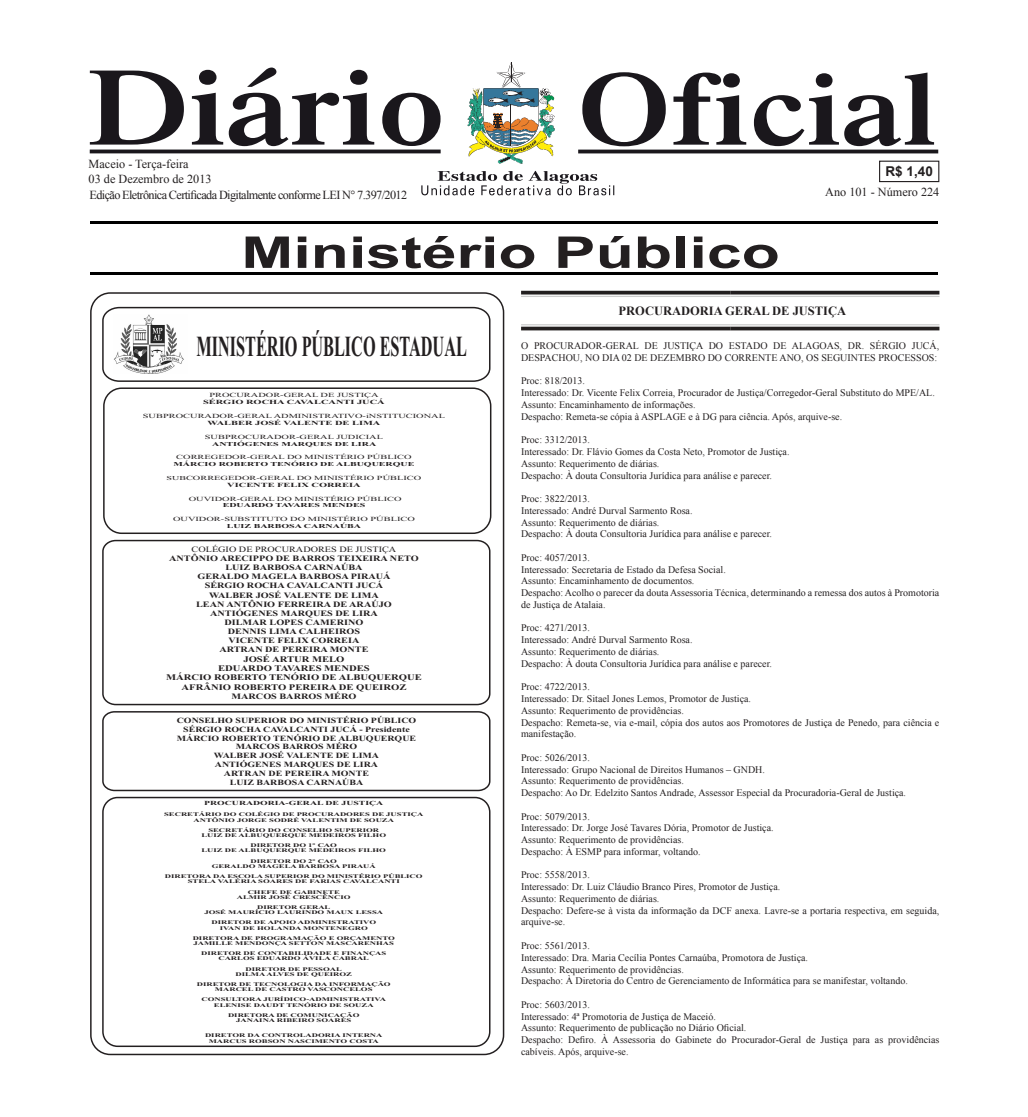
<style>
.page{position:relative;width:1028px;height:1117px;background:#fff}
.page>*{position:absolute;margin:0;border:0;box-sizing:border-box;transform-origin:0 0}
.t1{font:700 43.75px "Arial";color:#231f20;scale:1.43 1}
.t2{font:700 29.12px "Times New Roman";color:#231f20;scale:.56 1}
.t3{font:700 13.5px "Arial";color:#231f20}
.t4{font:700 12.5px "Times New Roman";color:#231f20}
.t5{font:12.25px "Times New Roman";letter-spacing:-.05em;color:#231f20}
.t6{font:12.25px/14.6px "Times New Roman";color:#231f20}
.t7{font:10px/11.8px "Times New Roman";color:#231f20}
.t8{font:700 8.5px/9.5px "Times New Roman";color:#231f20;text-align:center;scale:1.24 1}
.t9{font:700 8.25px/9.1px "Times New Roman";color:#231f20;text-align:center;scale:1.24 1}
.t10{font:8.25px "Times New Roman";color:#231f20;scale:1.24 1}
.t11{font:700 8px/8.9px "Times New Roman";color:#231f20;text-align:center;scale:1.24 1}
.t12{font:6.25px/7px "Times New Roman";color:#231f20;text-align:center;scale:1.66 1}
.t13{font:700 6.25px "Times New Roman";color:#231f20;scale:1.66 1}
.t14{font:700 6.25px "Times New Roman";color:#231f20;scale:1.57 1}
.t15{font:700 6px "Times New Roman";color:#231f20;scale:1.66 1}
.t16{font:700 5.5px/5.1px "Times New Roman";color:#231f20;text-align:center;scale:1.57 1}
.s1{font-size:6px}
.s2{font-weight:700}
</style>
<div class="page">
<svg style="left:934px;top:149px;width:4px;height:4px"></svg>
<svg style="left:90px;top:62px;width:844px;height:133px"></svg>
<div style="left:879px;top:161px;width:60px;height:21px;border:1px solid #231f20"></div>
<hr style="left:90px;top:272px;width:848px;height:3px;background:#000">
<hr style="left:90px;top:221px;width:848px;height:2px;background:#000">
<hr style="left:521px;top:291px;width:209px;height:3px;background:#231f20">
<hr style="left:730px;top:291px;width:209px;height:3px;background:#231f20">
<hr style="left:730px;top:324px;width:209px;height:1px;background:#ccc">
<hr style="left:521px;top:296px;width:209px;height:1px;background:#ccc">
<hr style="left:730px;top:296px;width:209px;height:1px;background:#ccc">
<hr style="left:521px;top:324px;width:209px;height:1px;background:#ccc">
<svg style="left:521px;top:326px;width:209px;height:4px"></svg>
<svg style="left:730px;top:326px;width:209px;height:4px"></svg>
<div style="left:103px;top:387px;width:388px;height:147px;border:1px solid #231f20;border-radius:18px"></div>
<svg style="left:102px;top:306px;width:389px;height:76px"></svg>
<img style="left:113px;top:315px;width:75px;height:59px">
<svg style="left:102px;top:539px;width:389px;height:167px"></svg>
<svg style="left:102px;top:711px;width:389px;height:80px"></svg>
<div style="left:102px;top:796px;width:388px;height:250px;border:1px solid #231f20;border-radius:15px"></div>
<p class="t6" style="left:89px;top:157px;width:124px">Maceio - Terça-feira<br>03 de Dezembro de 2013</p>
<p class="t5" style="left:89px;top:187px;width:319px">Edição Eletrônica Certificada Digitalmente conforme LEI N° 7.397/2012</p>
<h3 class="t3" style="left:885px;top:162px;width:49px">R$ 1,40</h3>
<p class="t6" style="left:825px;top:184px;width:116px">Ano 101 - Número 224</p>
<h1 class="t1" style="left:241px;top:223px;width:378px">Ministério Público</h1>
<p class="t4" style="left:618px;top:302px;width:229px">PROCURADORIA GERAL DE JUSTIÇA</p>
<p class="t7" style="left:521px;top:340px;width:420px">O PROCURADOR-GERAL DE JUSTIÇA DO ESTADO DE ALAGOAS, DR. SÉRGIO JUCÁ,<br>DESPACHOU, NO DIA 02 DE DEZEMBRO DO CORRENTE ANO, OS SEGUINTES PROCESSOS:</p>
<p class="t7" style="left:521px;top:375px;width:415px">Proc: 818/2013.<br>Interessado: Dr. Vicente Felix Correia, Procurador de Justiça/Corregedor-Geral Substituto do MPE/AL.<br>Assunto: Encaminhamento de informações.<br>Despacho: Remeta-se cópia à ASPLAGE e à DG para ciência. Após, arquive-se.</p>
<p class="t7" style="left:521px;top:434px;width:270px">Proc: 3312/2013.<br>Interessado: Dr. Flávio Gomes da Costa Neto, Promotor de Justiça.<br>Assunto: Requerimento de diárias.<br>Despacho: À douta Consultoria Jurídica para análise e parecer.</p>
<p class="t7" style="left:521px;top:492px;width:252px">Proc: 3822/2013.<br>Interessado: André Durval Sarmento Rosa.<br>Assunto: Requerimento de diárias.<br>Despacho: À douta Consultoria Jurídica para análise e parecer.</p>
<p class="t7" style="left:521px;top:551px;width:420px">Proc: 4057/2013.<br>Interessado: Secretaria de Estado da Defesa Social.<br>Assunto: Encaminhamento de documentos.<br>Despacho: Acolho o parecer da douta Assessoria Técnica, determinando a remessa dos autos à Promotoria de Justiça de Atalaia.</p>
<p class="t7" style="left:521px;top:622px;width:252px">Proc: 4271/2013.<br>Interessado: André Durval Sarmento Rosa.<br>Assunto: Requerimento de diárias.<br>Despacho: À douta Consultoria Jurídica para análise e parecer.</p>
<p class="t7" style="left:521px;top:680px;width:420px">Proc: 4722/2013.<br>Interessado: Dr. Sitael Jones Lemos, Promotor de Justiça.<br>Assunto: Requerimento de providências.<br>Despacho: Remeta-se, via e-mail, cópia dos autos aos Promotores de Justiça de Penedo, para ciência e manifestação.</p>
<p class="t7" style="left:521px;top:751px;width:386px">Proc: 5026/2013.<br>Interessado: Grupo Nacional de Direitos Humanos – GNDH.<br>Assunto: Requerimento de providências.<br>Despacho: Ao Dr. Edelzito Santos Andrade, Assessor Especial da Procuradoria-Geral de Justiça.</p>
<p class="t7" style="left:521px;top:810px;width:254px">Proc: 5079/2013.<br>Interessado: Dr. Jorge José Tavares Dória, Promotor de Justiça.<br>Assunto: Requerimento de providências.<br>Despacho: À ESMP para informar, voltando.</p>
<p class="t7" style="left:521px;top:868px;width:420px">Proc: 5558/2013.<br>Interessado: Dr. Luiz Cláudio Branco Pires, Promotor de Justiça.<br>Assunto: Requerimento de diárias.<br>Despacho: Defere-se à vista da informação da DCF anexa. Lavre-se a portaria respectiva, em seguida, arquive-se.</p>
<p class="t7" style="left:521px;top:939px;width:388px">Proc: 5561/2013.<br>Interessado: Dra. Maria Cecília Pontes Carnaúba, Promotora de Justiça.<br>Assunto: Requerimento de providências.<br>Despacho: À Diretoria do Centro de Gerenciamento de Informática para se manifestar, voltando.</p>
<p class="t7" style="left:521px;top:998px;width:420px">Proc: 5603/2013.<br>Interessado: 4ª Promotoria de Justiça de Maceió.<br>Assunto: Requerimento de publicação no Diário Oficial.<br>Despacho: Defiro. À Assessoria do Gabinete do Procurador-Geral de Justiça para as providências cabíveis. Após, arquive-se.</p>
<h2 class="t2" style="left:197px;top:326px;width:484px">MINISTÉRIO PÚBLICO ESTADUAL</h2>
<p class="t12" style="left:209px;top:391px;width:103px">PROCURADOR-GERAL DE JUSTIÇA</p>
<p class="t12" style="left:143px;top:412px;width:184px">SUBPROCURADOR-GERAL ADMINISTRATIVO-iNSTITUCIONAL</p>
<p class="t13" style="left:207px;top:418px;width:106px">WALBER JOSÉ VALENTE DE LIMA</p>
<p class="t12" style="left:176px;top:453px;width:143px">CORREGEDOR-GERAL DO MINISTÉRIO PÚBLICO</p>
<p class="t13" style="left:203px;top:398px;width:111px">SÉRGIO ROCHA CAVALCANTI JUCÁ</p>
<p class="t12" style="left:205px;top:433px;width:109px">SUBPROCURADOR-GERAL JUDICIAL</p>
<p class="t15" style="left:212px;top:439px;width:100px">ANTIÓGENES MARQUES DE LIRA</p>
<p class="t15" style="left:173px;top:460px;width:147px">MÁRCIO ROBERTO TENÓRIO DE ALBUQUERQUE</p>
<p class="t12" style="left:167px;top:474px;width:155px"><span class="s1">SUB</span>CORREGEDOR-GERAL DO MINISTÉRIO PÚBLICO<br><span class="s2">VICENTE FELIX CORREIA</span></p>
<p class="t12" style="left:189px;top:494px;width:130px">OUVIDOR-GERAL DO MINISTÉRIO PÚBLICO</p>
<p class="t12" style="left:173px;top:515px;width:147px">OUVIDOR-SUBSTITUTO DO MINISTÉRIO PÚBLICO</p>
<p class="t15" style="left:227px;top:521px;width:82px">LUIZ BARBOSA CARNAÚBA</p>
<p class="t15" style="left:223px;top:501px;width:87px">EDUARDO TAVARES MENDES</p>
<p class="t10" style="left:192px;top:543px;width:167px">COLÉGIO DE PROCURADORES DE JUSTIÇA</p>
<p class="t9" style="left:169px;top:553px;width:203px">ANTÔNIO ARECIPPO DE BARROS TEIXEIRA NETO<br>LUIZ BARBOSA CARNAÚBA<br>GERALDO MAGELA BARBOSA PIRAUÁ<br>SÉRGIO ROCHA CAVALCANTI JUCÁ<br>WALBER JOSÉ VALENTE DE LIMA<br>LEAN ANTÔNIO FERREIRA DE ARAÚJO<br>ANTIÓGENES MARQUES DE LIRA<br>DILMAR LOPES CAMERINO<br>DENNIS LIMA CALHEIROS<br>VICENTE FELIX CORREIA<br>ARTRAN DE PEREIRA MONTE</p>
<p class="t8" style="left:166px;top:653px;width:208px">JOSÉ ARTUR MELO<br>EDUARDO TAVARES MENDES<br>MÁRCIO ROBERTO TENÓRIO DE ALBUQUERQUE<br>AFRÂNIO ROBERTO PEREIRA DE QUEIROZ</p>
<p class="t9" style="left:232px;top:691px;width:102px">MARCOS BARROS MÉRO</p>
<p class="t11" style="left:177px;top:715px;width:195px">CONSELHO SUPERIOR DO MINISTÉRIO PÚBLICO<br>SÉRGIO ROCHA CAVALCANTI JUCÁ - Presidente<br>MÁRCIO ROBERTO TENÓRIO DE ALBUQUERQUE<br>MARCOS BARROS MÉRO<br>WALBER JOSÉ VALENTE DE LIMA<br>ANTIÓGENES MARQUES DE LIRA<br>ARTRAN DE PEREIRA MONTE<br>LUIZ BARBOSA CARNAÚBA</p>
<p class="t14" style="left:204px;top:798px;width:115px">PROCURADORIA-GERAL DE JUSTIÇA</p>
<p class="t16" style="left:164px;top:811px;width:167px">SECRETÁRIO DO COLÉGIO DE PROCURADORES DE JUSTIÇA<br>ANTÔNIO JORGE SODRÉ VALENTIM DE SOUZA</p>
<p class="t16" style="left:201px;top:827px;width:119px">SECRETÁRIO DO CONSELHO SUPERIOR<br>LUIZ DE ALBUQUERQUE MEDEIROS FILHO</p>
<p class="t16" style="left:251px;top:842px;width:56px">DIRETOR DO 1º CAO</p>
<p class="t16" style="left:212px;top:858px;width:106px">DIRETOR DO 2º CAO<br>GERALDO MAGELA BARBOSA PIRAUÁ</p>
<p class="t16" style="left:165px;top:873px;width:166px">DIRETORA DA ESCOLA SUPERIOR DO MINISTÉRIO PÚBLICO<br>STELA VALÉRIA SOARES DE FARIAS CAVALCANTI</p>
<p class="t16" style="left:211px;top:919px;width:106px">DIRETOR DE APOIO ADMINISTRATIVO<br>IVAN DE HOLANDA MONTENEGRO</p>
<p class="t16" style="left:193px;top:935px;width:130px;text-align:left">DIRETORA DE PROGRAMAÇÃO E ORÇAMENTO<br>JAMILLE MENDONÇA SETTON MASCARENHAS</p>
<p class="t16" style="left:201px;top:950px;width:119px">DIRETOR DE CONTABILIDADE E FINANÇAS<br>CARLOS EDUARDO ÁVILA CABRAL</p>
<p class="t16" style="left:235px;top:965px;width:76px">DIRETOR DE PESSOAL<br>DILMAALVES DE QUEIROZ</p>
<p class="t16" style="left:201px;top:996px;width:119px">CONSULTORA JURÍDICO-ADMINISTRATIVA<br>ELENISE DAUDT TENÓRIO DE SOUZA</p>
<p class="t16" style="left:228px;top:1012px;width:85px">DIRETORA DE COMUNICAÇÃO<br>JANAINA RIBEIRO SOARES</p>
<p class="t16" style="left:205px;top:1032px;width:114px">DIRETOR DA CONTROLADORIA INTERNA<br>MARCUS ROBSON NASCIMENTO COSTA</p>
<p class="t16" style="left:201px;top:847px;width:119px">LUIZ DE ALBUQUERQUE MEDEIROS FILHO</p>
<p class="t16" style="left:237px;top:888px;width:74px">CHEFE DE GABINETE<br>ALMIR JOSÉ CRESCÊNCIO</p>
<p class="t16" style="left:204px;top:904px;width:115px">DIRETOR GERAL<br>JOSÉ MAURÍCIO LAURINDO MAUX LESSA</p>
<p class="t16" style="left:197px;top:981px;width:125px">DIRETOR DE TECNOLOGIA DA INFORMAÇÃO<br>MARCEL DE CASTRO VASCONCELOS</p>
</div>
